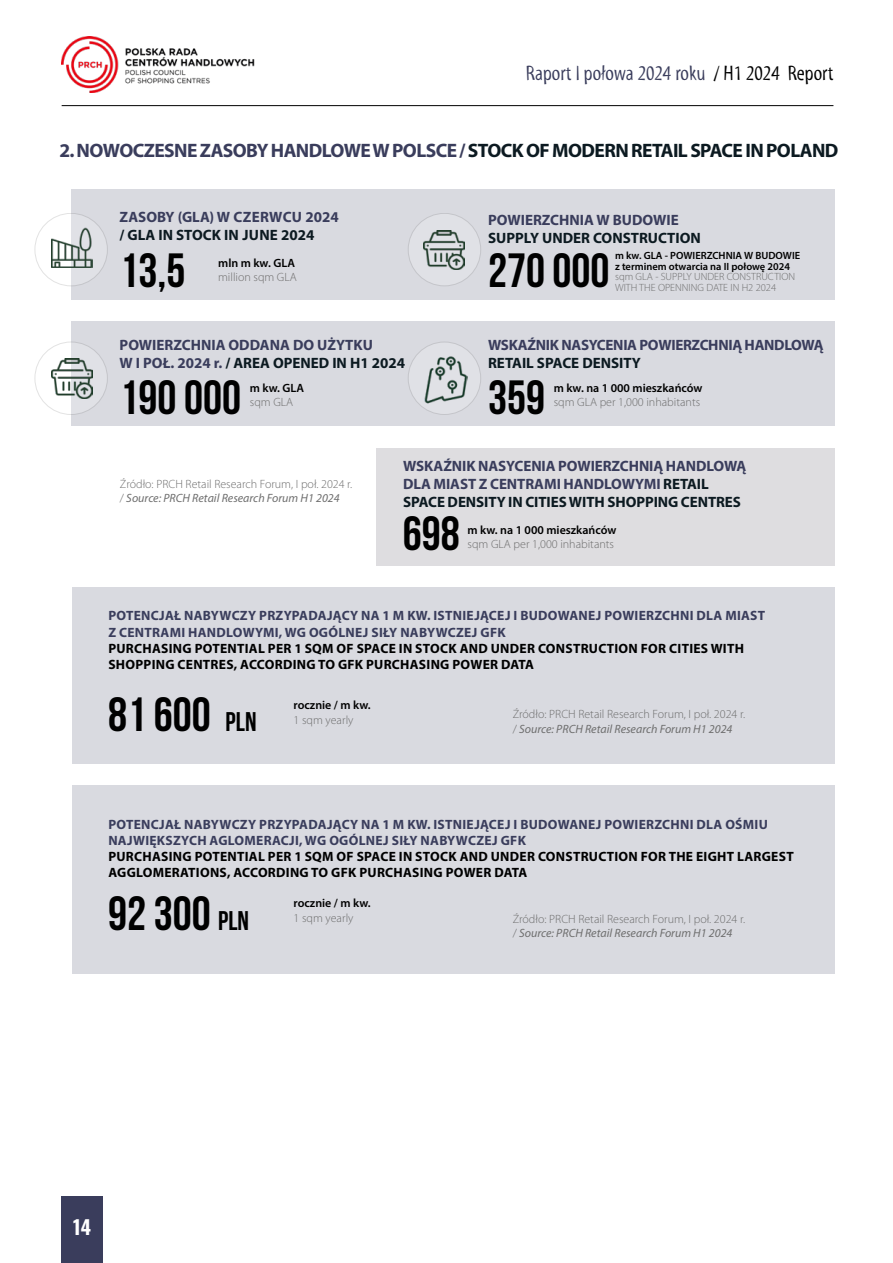
<style>
.page{position:relative;width:893px;height:1263px;background:#fff}
.page>*{position:absolute;margin:0;border:0;box-sizing:border-box;transform-origin:0 0}
.t1{font:700 48px "Bebas Neue";color:#000}
.t2{font:21px "Myriad Tilt";color:#3a3d5c}
.t3{font:700 19.5px "Myriad Pro";letter-spacing:-.03em;color:#3a3d5c}
.t4{font:700 19.5px "Oswald";color:#fff}
.t5{font:700 15px/18px "Myriad Pro";letter-spacing:-.005em;color:#3a3d5c}
.t6{font:700 15px "Myriad Pro";color:#0c1a21}
.t7{font:700 13.5px/16.2px "Myriad Pro";letter-spacing:.02em;color:#000}
.t8{font:700 13.5px/16.2px "Myriad Pro";letter-spacing:.02em;color:#3a3d5c}
.t9{font:300 12px/14.4px "Myriad Pro";color:#6e6e6e}
.t10{font:600 12px "Myriad Pro";color:#000}
.t11{font:300 12px "Myriad Pro";color:#6f6e6e}
.t12{font:600 10.5px/10.5px "Myriad Pro";color:#000}
.t13{font:300 10.5px/10.5px "Myriad Pro";color:#6e6e6e}
.s1{color:#000}
.s2{color:#0c1a21}
.s3{font-weight:400;font-style:italic}
.s4{font-size:27px}
</style>
<div class="page">
<div style="left:62px;top:1196px;width:41px;height:67px;background:#3a3d5c"></div>
<hr style="left:62px;top:105px;width:771px;height:1px;background:#000">
<img style="left:62px;top:36px;width:193px;height:57px">
<div style="left:71px;top:189px;width:764px;height:111px;background:#d9dae0"></div>
<div style="left:71px;top:322px;width:764px;height:104px;background:#d9dae0"></div>
<div style="left:376px;top:448px;width:459px;height:117px;background:#dedde0"></div>
<svg style="left:35px;top:213px;width:72px;height:73px;fill:#e5e5e6"></svg>
<div style="left:35px;top:213px;width:73px;height:73px;border:1px solid #6e6e6e;border-radius:50%"></div>
<div style="left:408px;top:213px;width:73px;height:73px;background:#e0e1e6;border-radius:50%"></div>
<div style="left:408px;top:213px;width:73px;height:73px;border:1px solid #6e6e6e;border-radius:50%"></div>
<svg style="left:35px;top:342px;width:72px;height:72px"></svg>
<div style="left:35px;top:342px;width:73px;height:73px;border:1px solid #6e6e6e;border-radius:50%"></div>
<div style="left:408px;top:342px;width:73px;height:72px;background:#e0e1e6;border-radius:50%"></div>
<div style="left:408px;top:342px;width:73px;height:73px;border:1px solid #6e6e6e;border-radius:50%"></div>
<img style="left:422px;top:356px;width:45px;height:51px">
<img style="left:51px;top:227px;width:42px;height:40px">
<img style="left:424px;top:230px;width:41px;height:39px">
<img style="left:51px;top:359px;width:42px;height:39px">
<div style="left:72px;top:587px;width:763px;height:177px;background:#d9dae0"></div>
<div style="left:72px;top:785px;width:763px;height:189px;background:#d9dae0"></div>
<h2 class="t2" style="left:526px;top:62px;width:309px">Raport I połowa 2024 roku <span class="s1">/ H1 2024 Report</span></h2>
<h3 class="t3" style="left:60px;top:138px;width:780px">2. NOWOCZESNE ZASOBY HANDLOWE W POLSCE / <span class="s2">STOCK OF MODERN RETAIL SPACE IN POLAND</span></h3>
<p class="t5" style="left:120px;top:208px;width:221px">ZASOBY (GLA) W CZERWCU 2024</p>
<p class="t6" style="left:120px;top:225px;width:196px">/ GLA IN STOCK IN JUNE 2024</p>
<p class="t5" style="left:488px;top:210px;width:192px">POWIERZCHNIA W BUDOWIE</p>
<p class="t6" style="left:488px;top:228px;width:214px">SUPPLY UNDER CONSTRUCTION</p>
<h1 class="t1" style="left:120px;top:244px;width:67px">13,5</h1>
<p class="t10" style="left:218px;top:255px;width:78px">mln m kw. GLA</p>
<p class="t11" style="left:218px;top:270px;width:80px">million sqm GLA</p>
<p class="t12" style="left:615px;top:250px;width:187px">m kw. GLA - POWIERZCHNIA W BUDOWIE z terminem otwarcia na II połowę 2024</p>
<p class="t13" style="left:615px;top:272px;width:182px">sqm GLA - SUPPLY UNDER CONSTRUCTION<br>WITH THE OPENNING DATE IN H2 2024</p>
<h1 class="t1" style="left:488px;top:244px;width:123px">270 000</h1>
<p class="t5" style="left:120px;top:335px;width:287px">POWIERZCHNIA ODDANA DO UŻYTKU<br>W I POŁ. 2024 r. <span class="s2">/ AREA OPENED IN H1 2024</span></p>
<p class="t5" style="left:488px;top:335px;width:337px">WSKAŹNIK NASYCENIA POWIERZCHNIĄ HANDLOWĄ</p>
<p class="t6" style="left:488px;top:353px;width:154px">RETAIL SPACE DENSITY</p>
<h1 class="t1" style="left:120px;top:371px;width:123px">190 000</h1>
<p class="t10" style="left:250px;top:380px;width:56px">m kw. GLA</p>
<p class="t9" style="left:250px;top:395px;width:45px">sqm GLA</p>
<p class="t9" style="left:120px;top:477px;width:234px">Źródło: PRCH Retail Research Forum, I poł. 2024 r. / <span class="s3">Source: PRCH Retail Research Forum H1 2024</span></p>
<h1 class="t1" style="left:488px;top:371px;width:59px">359</h1>
<p class="t10" style="left:554px;top:380px;width:150px">m kw. na 1 000 mieszkańców</p>
<p class="t9" style="left:554px;top:395px;width:148px">sqm GLA per 1,000 inhabitants</p>
<p class="t5" style="left:403px;top:456px;width:345px">WSKAŹNIK NASYCENIA POWIERZCHNIĄ HANDLOWĄ<br>DLA MIAST Z CENTRAMI HANDLOWYMI <span class="s2">RETAIL<br>SPACE DENSITY IN CITIES WITH SHOPPING CENTRES</span></p>
<h1 class="t1" style="left:403px;top:507px;width:59px">698</h1>
<p class="t10" style="left:468px;top:522px;width:150px">m kw. na 1 000 mieszkańców</p>
<p class="t9" style="left:468px;top:537px;width:148px">sqm GLA per 1,000 inhabitants</p>
<p class="t8" style="left:108px;top:607px;width:658px">POTENCJAŁ NABYWCZY PRZYPADAJĄCY NA 1 M KW. ISTNIEJĄCEJ I BUDOWANEJ POWIERZCHNI DLA MIAST<br>Z CENTRAMI HANDLOWYMI, WG OGÓLNEJ SIŁY NABYWCZEJ GFK</p>
<p class="t7" style="left:108px;top:640px;width:637px">PURCHASING POTENTIAL PER 1 SQM OF SPACE IN STOCK AND UNDER CONSTRUCTION FOR CITIES WITH<br>SHOPPING CENTRES, ACCORDING TO GFK PURCHASING POWER DATA</p>
<h1 class="t1" style="left:108px;top:688px;width:150px">81 600 <span class="s4">PLN</span></h1>
<p class="t10" style="left:294px;top:697px;width:79px">rocznie / m kw.</p>
<p class="t9" style="left:294px;top:712px;width:61px">1 sqm yearly</p>
<p class="t9" style="left:513px;top:707px;width:234px">Źródło: PRCH Retail Research Forum, I poł. 2024 r. / <span class="s3">Source: PRCH Retail Research Forum H1 2024</span></p>
<p class="t8" style="left:108px;top:816px;width:661px">POTENCJAŁ NABYWCZY PRZYPADAJĄCY NA 1 M KW. ISTNIEJĄCEJ I BUDOWANEJ POWIERZCHNI DLA OŚMIU<br>NAJWIĘKSZYCH AGLOMERACJI, WG OGÓLNEJ SIŁY NABYWCZEJ GFK</p>
<p class="t7" style="left:108px;top:848px;width:687px">PURCHASING POTENTIAL PER 1 SQM OF SPACE IN STOCK AND UNDER CONSTRUCTION FOR THE EIGHT LARGEST<br>AGGLOMERATIONS, ACCORDING TO GFK PURCHASING POWER DATA</p>
<h1 class="t1" style="left:108px;top:887px;width:142px">92 300 <span class="s4">PLN</span></h1>
<p class="t10" style="left:294px;top:896px;width:79px">rocznie / m kw.</p>
<p class="t9" style="left:294px;top:911px;width:61px">1 sqm yearly</p>
<h3 class="t4" style="left:73px;top:1217px;width:19px">14</h3>
<p class="t9" style="left:513px;top:911px;width:234px">Źródło: PRCH Retail Research Forum, I poł. 2024 r. / <span class="s3">Source: PRCH Retail Research Forum H1 2024</span></p>
</div>
